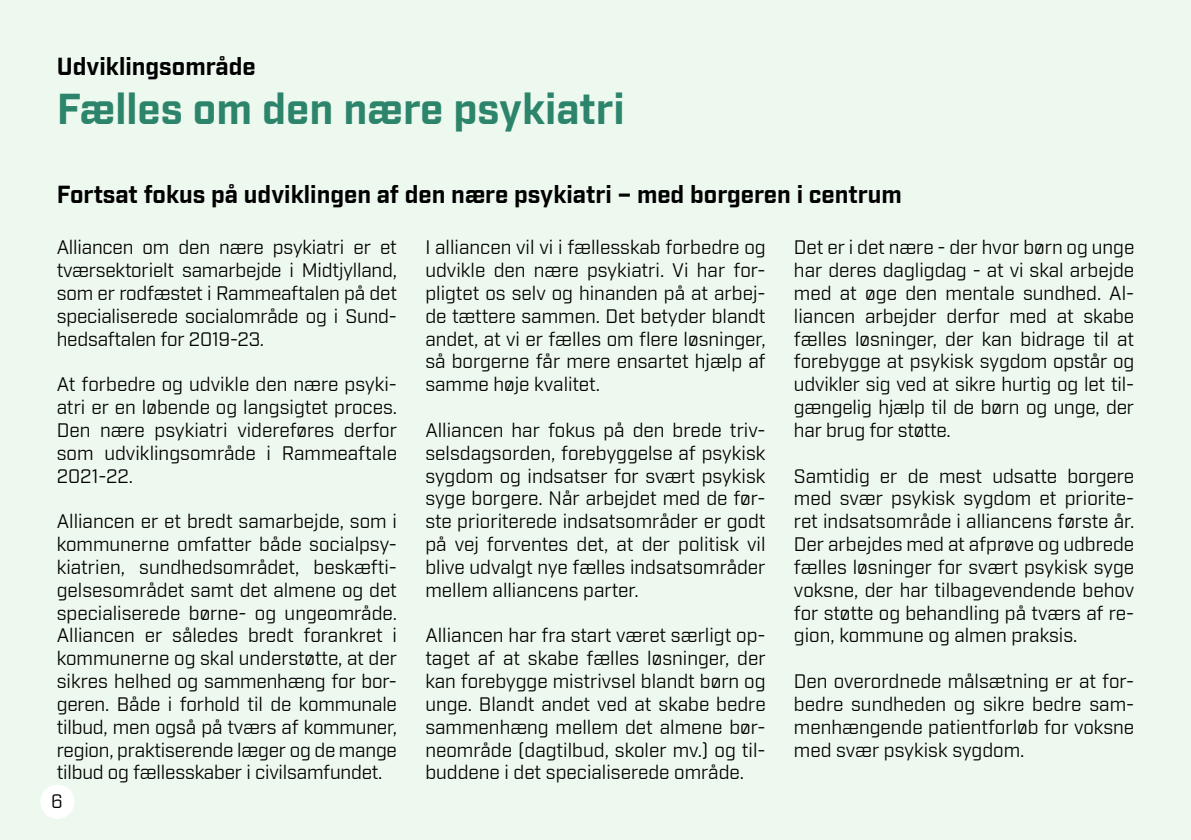
<style>
.page{position:relative;width:1191px;height:840px;background:#fff}
.page>*{position:absolute;margin:0;border:0;box-sizing:border-box;transform-origin:0 0}
.Rubrik2_H3{font:700 42px "Industry";color:#2c846b}
.Underrubrik_H4{font:700 24px "Industry";color:#000}
.Brødtekst_-_P{font:19px/22.8px "Industry";color:#000;text-align:justify}
</style>
<div class="page">
<div style="left:0;top:0;width:1191px;height:839px;background:#edf8ee"></div>
<div style="left:40px;top:784px;width:35px;height:34px;background:#fff;border-radius:50%"></div>
<h4 class="Underrubrik_H4" style="left:57px;top:52px;width:201px">Udviklingsområde</h4>
<h3 class="Rubrik2_H3" style="left:57px;top:84px;width:569px">Fælles om den nære psykiatri</h3>
<h4 class="Underrubrik_H4" style="left:57px;top:179px;width:846px">Fortsat fokus på udviklingen af den nære psykiatri – med borgeren i centrum</h4>
<p class="Brødtekst_-_P" style="left:794px;top:236px;width:342px">Det er i det nære - der hvor børn og unge har deres dagligdag - at vi skal arbejde med at øge den mentale sundhed. Al&shy;liancen arbejder derfor med at skabe fælles løsninger, der kan bidrage til at forebygge at psykisk sygdom opstår og udvikler sig ved at sikre hurtig og let til&shy;gængelig hjælp til de børn og unge, der har brug for støtte.</p>
<p class="Brødtekst_-_P" style="left:794px;top:464px;width:342px;text-align:left">Samtidig er de mest udsatte borgere med svær psykisk sygdom et priorite&shy;ret indsatsområde i alliancens første år.<br>Der arbejdes med at afprøve og udbrede fælles løsninger for svært psykisk syge voksne, der har tilbagevendende behov for støtte og behandling på tværs af re&shy;gion, kommune og almen praksis.</p>
<p class="Brødtekst_-_P" style="left:794px;top:670px;width:342px">Den overordnede målsætning er at for&shy;bedre sundheden og sikre bedre sam&shy;menhængende patientforløb for voksne med svær psykisk sygdom.</p>
<p class="Brødtekst_-_P" style="left:51px;top:789px;width:13px">6</p>
<p class="Brødtekst_-_P" style="left:425px;top:236px;width:342px">I alliancen vil vi i fællesskab forbedre og udvikle den nære psykiatri. Vi har for&shy;pligtet os selv og hinanden på at arbej&shy;de tættere sammen. Det betyder blandt andet, at vi er fælles om flere løsninger, så borgerne får mere ensartet hjælp af samme høje kvalitet.</p>
<p class="Brødtekst_-_P" style="left:425px;top:419px;width:342px">Alliancen har fokus på den brede triv&shy;selsdagsorden, forebyggelse af psykisk sygdom og indsatser for svært psykisk syge borgere. Når arbejdet med de før&shy;ste prioriterede indsatsområder er godt på vej forventes det, at der politisk vil blive udvalgt nye fælles indsatsområder mellem alliancens parter.</p>
<p class="Brødtekst_-_P" style="left:425px;top:624px;width:342px">Alliancen har fra start været særligt op&shy;taget af at skabe fælles løsninger, der kan forebygge mistrivsel blandt børn og unge. Blandt andet ved at skabe bedre sammenhæng mellem det almene bør&shy;neområde (dagtilbud, skoler mv.) og til&shy;buddene i det specialiserede område.</p>
<p class="Brødtekst_-_P" style="left:57px;top:236px;width:342px">Alliancen om den nære psykiatri er et tværsektorielt samarbejde i Midtjylland, som er rodfæstet i Rammeaftalen på det specialiserede socialområde og i Sund&shy;hedsaftalen for 2019-23.</p>
<p class="Brødtekst_-_P" style="left:57px;top:373px;width:342px;text-align:left">At forbedre og udvikle den nære psyki&shy;atri er en løbende og langsigtet proces.<br>Den nære psykiatri videreføres derfor som udviklingsområde i Rammeaftale<br>2021-22.</p>
<p class="Brødtekst_-_P" style="left:57px;top:510px;width:342px;text-align:left">Alliancen er et bredt samarbejde, som i kommunerne omfatter både socialpsy&shy;kiatrien, sundhedsområdet, beskæfti&shy;gelsesområdet samt det almene og det specialiserede børne- og ungeområde.<br>Alliancen er således bredt forankret i kommunerne og skal understøtte, at der sikres helhed og sammenhæng for bor&shy;geren. Både i forhold til de kommunale tilbud, men også på tværs af kommuner, region, praktiserende læger og de mange tilbud og fællesskaber i civilsamfundet.</p>
</div>
